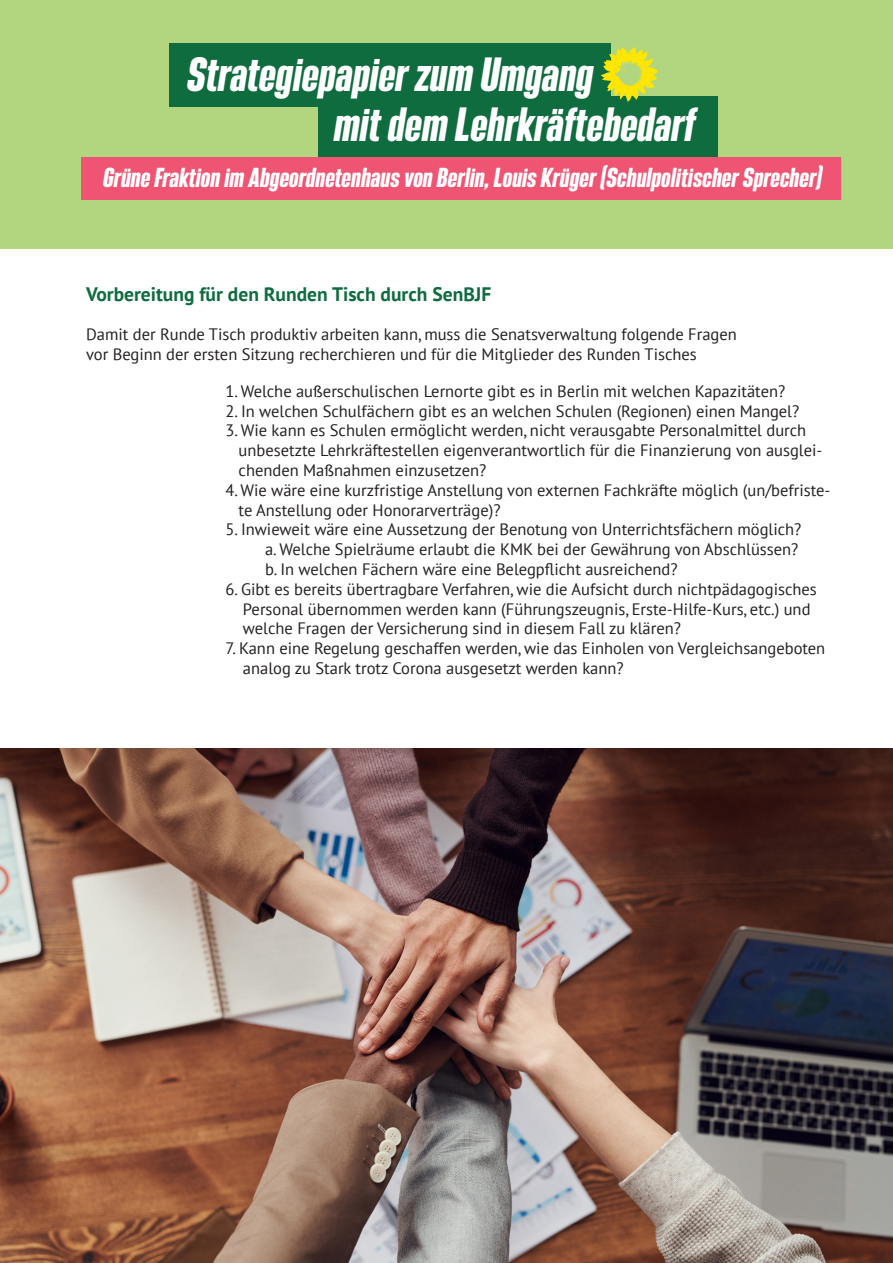
<style>
.page{position:relative;width:893px;height:1263px;background:#fff}
.page>*{position:absolute;margin:0;border:0;box-sizing:border-box;transform-origin:0 0}
.t1{font:italic 700 42px "Bereit";color:#fff}
.t2{font:italic 700 24px "Bereit";color:#fff}
.t3{font:700 19.5px "PT Sans";color:#0e6c3f}
.t4{font:16.5px "PT Sans";color:#231f20}
</style>
<div class="page">
<div style="left:0;top:0;width:893px;height:249px;background:#b2d680"></div>
<div style="left:169px;top:44px;width:441px;height:63px;background:#0e6c3f"></div>
<div style="left:318px;top:96px;width:400px;height:63px;background:#0e6c3f"></div>
<div style="left:82px;top:157px;width:759px;height:43px;background:#ef5473"></div>
<svg style="left:601px;top:47px;width:57px;height:55px"></svg>
<img style="left:0;top:748px;width:893px;height:515px">
<p class="t1" style="left:187px;top:49px;width:408px">Strategiepapier zum Umgang</p>
<p class="t1" style="left:334px;top:100px;width:363px">mit dem Lehrkräftebedarf</p>
<p class="t2" style="left:103px;top:163px;width:720px">Grüne Fraktion im Abgeordnetenhaus von Berlin, Louis Krüger (Schulpolitischer Sprecher)</p>
<p class="t3" style="left:86px;top:281px;width:407px">Vorbereitung für den Runden Tisch durch SenBJF</p>
<p class="t4" style="left:86px;top:324px;width:652px">Damit der Runde Tisch produktiv arbeiten kann, muss die Senatsverwaltung folgende Fragen</p>
<p class="t4" style="left:86px;top:344px;width:612px">vor Beginn der ersten Sitzung recherchieren und für die Mitglieder des Runden Tisches</p>
<p class="t4" style="left:225px;top:380px;width:561px">1. Welche außerschulischen Lernorte gibt es in Berlin mit welchen Kapazitäten?</p>
<p class="t4" style="left:225px;top:400px;width:575px">2. In welchen Schulfächern gibt es an welchen Schulen (Regionen) einen Mangel?</p>
<p class="t4" style="left:225px;top:420px;width:582px">3. Wie kann es Schulen ermöglicht werden, nicht verausgabte Personalmittel durch</p>
<p class="t4" style="left:239px;top:440px;width:585px">unbesetzte Lehrkräftestellen eigenverantwortlich für die Finanzierung von ausglei-</p>
<p class="t4" style="left:239px;top:459px;width:249px">chenden Maßnahmen einzusetzen?</p>
<p class="t4" style="left:225px;top:479px;width:607px">4. Wie wäre eine kurzfristige Anstellung von externen Fachkräfte möglich (un/befriste-</p>
<p class="t4" style="left:239px;top:499px;width:263px">te Anstellung oder Honorarverträge)?</p>
<p class="t4" style="left:225px;top:519px;width:578px">5. Inwieweit wäre eine Aussetzung der Benotung von Unterrichtsfächern möglich?</p>
<p class="t4" style="left:265px;top:539px;width:535px">a. Welche Spielräume erlaubt die KMK bei der Gewährung von Abschlüssen?</p>
<p class="t4" style="left:265px;top:558px;width:414px">b. In welchen Fächern wäre eine Belegpflicht ausreichend?</p>
<p class="t4" style="left:225px;top:578px;width:593px">6. Gibt es bereits übertragbare Verfahren, wie die Aufsicht durch nichtpädagogisches</p>
<p class="t4" style="left:243px;top:598px;width:569px">Personal übernommen werden kann (Führungszeugnis, Erste-Hilfe-Kurs, etc.) und</p>
<p class="t4" style="left:243px;top:618px;width:439px">welche Fragen der Versicherung sind in diesem Fall zu klären?</p>
<p class="t4" style="left:225px;top:638px;width:601px">7. Kann eine Regelung geschaffen werden, wie das Einholen von Vergleichsangeboten</p>
<p class="t4" style="left:243px;top:657px;width:382px">analog zu Stark trotz Corona ausgesetzt werden kann?</p>
</div>
